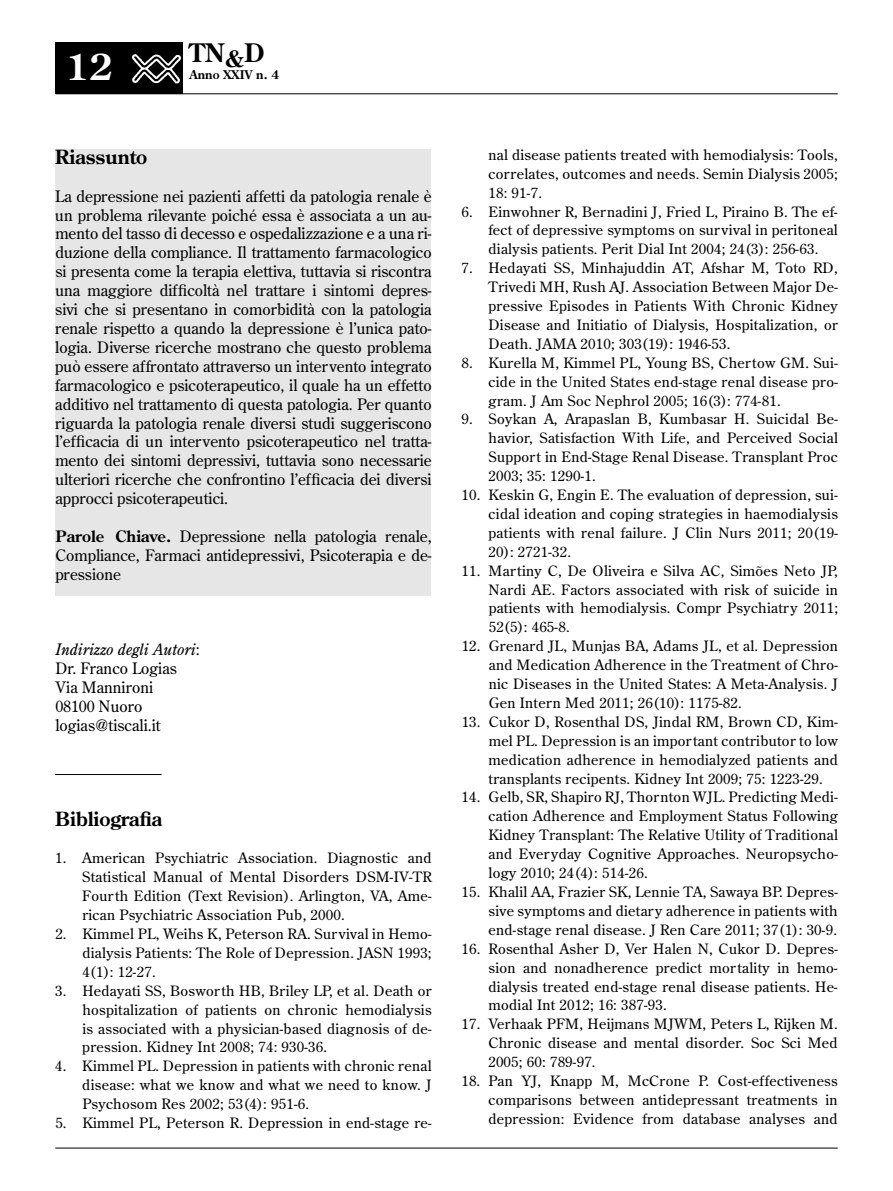
<style>
.page{position:relative;width:893px;height:1191px;background:#fff}
.page>*{position:absolute;margin:0;border:0;box-sizing:border-box;transform-origin:0 0}
.t1{font:700 36px "Century Old Style Std";color:#fff}
.t2{font:700 25.5px "Century Old Style Std";color:#000}
.t3{font:700 19.5px "Century Old Style Std";color:#000}
.t4{font:15.75px/18.9px "Century Old Style Std";color:#000;text-align:justify}
.t5{font:14.25px/18.9px "Century Old Style Std";letter-spacing:.02em;color:#000;text-align:justify}
.t6{font:700 12px "Century Old Style Std";color:#000}
.s1{font-weight:700}
.s2{font-style:italic}
</style>
<div class="page">
<hr style="left:55px;top:93px;width:783px;height:1px;background:#000">
<div style="left:55px;top:43px;width:128px;height:51px;background:#000"></div>
<img style="left:132px;top:54px;width:49px;height:30px">
<hr style="left:55px;top:1147px;width:783px;height:1px;background:#000">
<div style="left:55px;top:149px;width:376px;height:446px;background:#e6e6e6"></div>
<hr style="left:55px;top:774px;width:107px;height:1px;background:#000">
<h1 class="t1" style="left:66px;top:44px;width:49px">12</h1>
<h2 class="t2" style="left:190px;top:36px;width:76px">TN<sub>&amp;</sub>D</h2>
<p class="t6" style="left:190px;top:67px;width:91px">Anno XXIV n. 4</p>
<h3 class="t3" style="left:55px;top:144px;width:94px">Riassunto</h3>
<p class="t4" style="left:55px;top:186px;width:378px">La depressione nei pazienti affetti da patologia renale è un problema rilevante poiché essa è associata a un au&shy;mento del tasso di decesso e ospedalizzazione e a una ri&shy;duzione della compliance. Il trattamento farmacologico si presenta come la terapia elettiva, tuttavia si riscontra una maggiore difficoltà nel trattare i sintomi depres&shy;sivi che si presentano in comorbidità con la patologia renale rispetto a quando la depressione è l’unica pato&shy;logia. Diverse ricerche mostrano che questo problema può essere affrontato attraverso un intervento integrato farmacologico e psicoterapeutico, il quale ha un effetto additivo nel trattamento di questa patologia. Per quanto riguarda la patologia renale diversi studi suggeriscono l’efficacia di un intervento psicoterapeutico nel tratta&shy;mento dei sintomi depressivi, tuttavia sono necessarie ulteriori ricerche che confrontino l’efficacia dei diversi approcci psicoterapeutici.</p>
<p class="t4" style="left:55px;top:526px;width:378px"><span class="s1">Parole Chiave.</span> Depressione nella patologia renale, Compliance, Farmaci antidepressivi, Psicoterapia e de&shy;pressione</p>
<p class="t4" style="left:55px;top:640px;width:146px;text-align:left"><span class="s2">Indirizzo degli Autori</span>:<br>Dr. Franco Logias<br>Via Mannironi<br>08100 Nuoro logias@tiscali.it</p>
<h3 class="t3" style="left:55px;top:805px;width:108px">Bibliografia</h3>
<p class="t5" style="left:82px;top:848px;width:351px;text-indent:-27px">1. American Psychiatric Association. Diagnostic and Statistical Manual of Mental Disorders DSM-IV-TR Fourth Edition (Text Revision). Arlington, VA, Ame&shy;rican Psychiatric Association Pub, 2000.</p>
<p class="t5" style="left:82px;top:924px;width:351px;text-indent:-27px">2. Kimmel PL, Weihs K, Peterson RA. Survival in Hemo&shy;dialysis Patients: The Role of Depression. JASN 1993; 4(1): 12-27.</p>
<p class="t5" style="left:82px;top:981px;width:351px;text-indent:-27px">3. Hedayati SS, Bosworth HB, Briley LP, et al. Death or hospitalization of patients on chronic hemodialysis is associated with a physician-based diagnosis of de&shy;pression. Kidney Int 2008; 74: 930-36.</p>
<p class="t5" style="left:82px;top:1056px;width:351px;text-indent:-27px">4. Kimmel PL. Depression in patients with chronic renal disease: what we know and what we need to know. J Psychosom Res 2002; 53(4): 951-6.</p>
<p class="t5" style="left:55px;top:1113px;width:378px">5. Kimmel PL, Peterson R. Depression in end-stage re-</p>
<p class="t5" style="left:488px;top:145px;width:351px">nal disease patients treated with hemodialysis: Tools, correlates, outcomes and needs. Semin Dialysis 2005; 18: 91-7.</p>
<p class="t5" style="left:488px;top:202px;width:351px;text-indent:-27px">6. Einwohner R, Bernadini J, Fried L, Piraino B. The ef&shy;fect of depressive symptoms on survival in peritoneal dialysis patients. Perit Dial Int 2004; 24(3): 256-63.</p>
<p class="t5" style="left:488px;top:258px;width:351px;text-indent:-27px">7. Hedayati SS, Minhajuddin AT, Afshar M, Toto RD, Trivedi MH, Rush AJ. Association Between Major De&shy;pressive Episodes in Patients With Chronic Kidney Disease and Initiatio of Dialysis, Hospitalization, or Death. JAMA 2010; 303(19): 1946-53.</p>
<p class="t5" style="left:489px;top:353px;width:351px;text-indent:-27px">8. Kurella M, Kimmel PL, Young BS, Chertow GM. Sui&shy;cide in the United States end-stage renal disease pro&shy;gram. J Am Soc Nephrol 2005; 16(3): 774-81.</p>
<p class="t5" style="left:489px;top:409px;width:351px;text-indent:-27px">9. Soykan A, Arapaslan B, Kumbasar H . Suicidal Be&shy;havior, Satisfaction With Life, and Perceived Social Support in End-Stage Renal Disease. Transplant Proc 2003; 35: 1290-1.</p>
<p class="t5" style="left:489px;top:485px;width:351px;text-indent:-27px">10. Keskin G, Engin E. The evaluation of depression, sui&shy;cidal ideation and coping strategies in haemodialysis patients with renal failure. J Clin Nurs 2011; 20(19- 20): 2721-32.</p>
<p class="t5" style="left:489px;top:561px;width:351px;text-indent:-27px">11. Martiny C, De Oliveira e Silva AC, Simões Neto JP, Nardi AE. Factors associated with risk of suicide in patients with hemodialysis. Compr Psychiatry 2011; 52(5): 465-8.</p>
<p class="t5" style="left:489px;top:636px;width:351px;text-indent:-27px">12. Grenard JL, Munjas BA, Adams JL, et al. Depression and Medication Adherence in the Treatment of Chro&shy;nic Diseases in the United States: A Meta-Analysis. J Gen Intern Med 2011; 26(10): 1175-82.</p>
<p class="t5" style="left:489px;top:712px;width:351px;text-indent:-27px">13. Cukor D, Rosenthal DS, Jindal RM, Brown CD, Kim&shy;mel PL. Depression is an important contributor to low medication adherence in hemodialyzed patients and transplants recipents. Kidney Int 2009; 75: 1223-29.</p>
<p class="t5" style="left:489px;top:787px;width:351px;text-indent:-27px">14. Gelb, SR, Shapiro RJ, Thornton WJL. Predicting Medi&shy;cation Adherence and Employment Status Following Kidney Transplant: The Relative Utility of Traditional and Everyday Cognitive Approaches. Neuropsycho&shy;logy 2010; 24(4): 514-26.</p>
<p class="t5" style="left:488px;top:882px;width:351px;text-indent:-27px">15. Khalil AA, Frazier SK, Lennie TA, Sawaya BP. Depres&shy;sive symptoms and dietary adherence in patients with end-stage renal disease. J Ren Care 2011; 37(1): 30-9.</p>
<p class="t5" style="left:488px;top:939px;width:351px;text-indent:-27px">16. Rosenthal Asher D, Ver Halen N, Cukor D. Depres&shy;sion and nonadherence predict mortality in hemo&shy;dialysis treated end-stage renal disease patients. He&shy;modial Int 2012; 16: 387-93.</p>
<p class="t5" style="left:488px;top:1014px;width:351px;text-indent:-27px">17. Verhaak PFM, Heijmans MJWM, Peters L, Rijken M.<br>Chronic disease and mental disorder. Soc Sci Med 2005; 60: 789-97.</p>
<p class="t5" style="left:488px;top:1071px;width:351px;text-indent:-27px">18. Pan YJ, Knapp M, McCrone P. Cost-effectiveness comparisons between antidepressant treatments in depression: Evidence from database analyses and</p>
</div>
